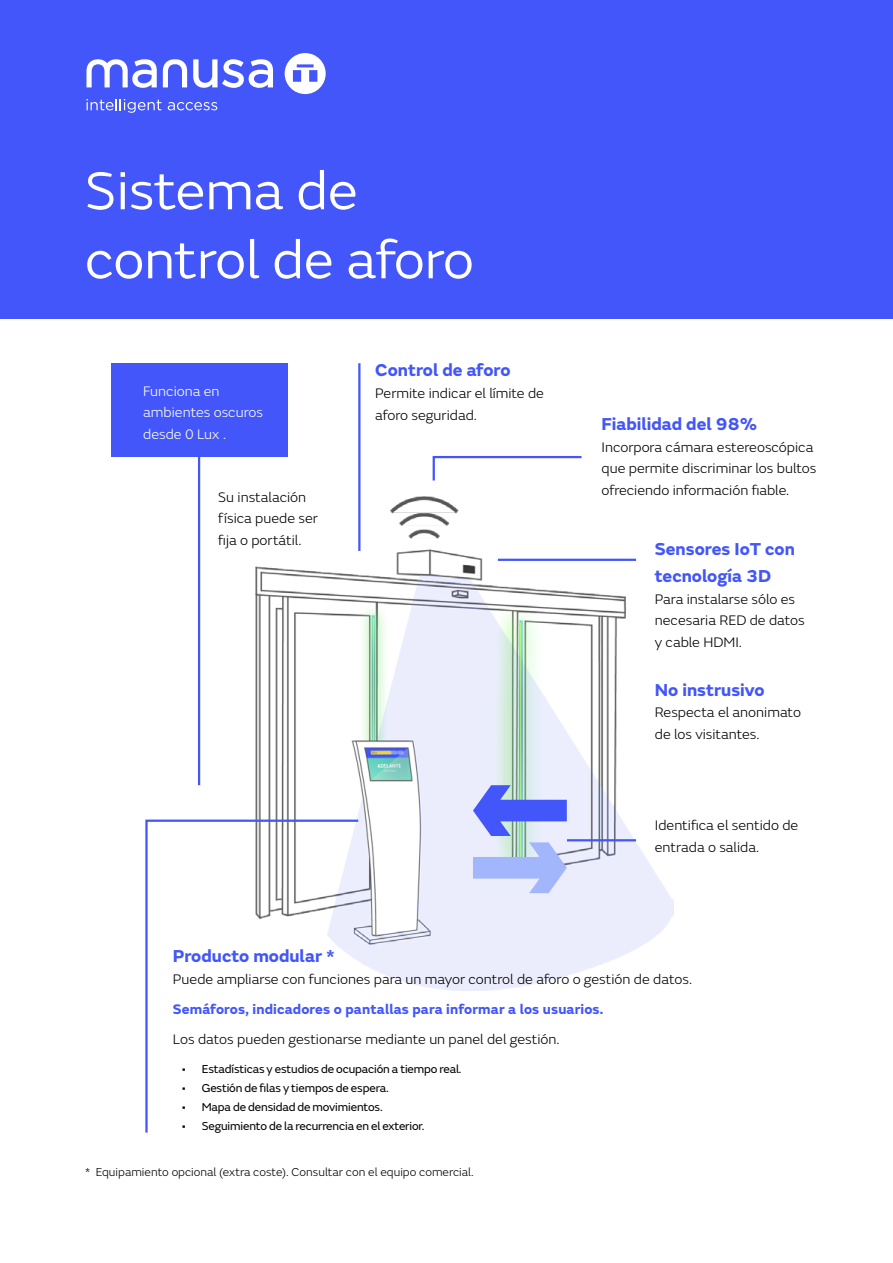
<style>
.page{position:relative;width:893px;height:1263px;background:#fff}
.page>*{position:absolute;margin:0;border:0;box-sizing:border-box;transform-origin:0 0}
.t1{font:55.5px/69px "FS Emeric Web";color:#fff}
.t2{font:700 18px/27px "FS Emeric";color:#4256f9}
.t3{font:300 14.4px/21.6px "FS Emeric";color:#000}
.t4{font:700 14.4px "FS Emeric";letter-spacing:.01em;color:#4256f9}
.t5{font:300 14.4px/21.6px "FS Emeric";color:#fff}
.t6{font:12px "FS Emeric";letter-spacing:-.01em;color:#000}
.t7{font:300 12px "FS Emeric";color:#000}
</style>
<div class="page">
<hr style="left:892px;top:1114px;width:1px;height:149px;background:#4256f9">
<div style="left:0;top:0;width:893px;height:318px;background:#4256f9"></div>
<svg style="left:86px;top:99px;width:75px;height:14px"></svg>
<svg style="left:168px;top:102px;width:49px;height:8px"></svg>
<svg style="left:193px;top:59px;width:80px;height:29px"></svg>
<svg style="left:163px;top:59px;width:24px;height:28px"></svg>
<svg style="left:86px;top:59px;width:71px;height:29px"></svg>
<svg style="left:285px;top:53px;width:41px;height:41px"></svg>
<img style="left:255px;top:496px;width:419px;height:494px">
<svg style="left:473px;top:842px;width:94px;height:51px;background:#bfcdf7"></svg>
<svg style="left:473px;top:785px;width:94px;height:51px;background:#899af1"></svg>
<div style="left:112px;top:363px;width:176px;height:93px;background:#4256f9"></div>
<hr style="left:358px;top:363px;width:2px;height:188px;background:#4256f9">
<hr style="left:498px;top:559px;width:138px;height:2px;background:#4256f9">
<hr style="left:198px;top:440px;width:2px;height:345px;background:#4256f9">
<svg style="left:145px;top:818px;width:215px;height:315px"></svg>
<hr style="left:567px;top:839px;width:69px;height:2px;background:#4256f9">
<svg style="left:432px;top:456px;width:150px;height:25px"></svg>
<h1 class="t1" style="left:85px;top:154px;width:390px">Sistema de control de aforo</h1>
<p class="t5" style="left:143px;top:380px;width:121px">Funciona en ambientes oscuros desde 0 Lux .</p>
<p class="t3" style="left:218px;top:485px;width:101px">Su instalación física puede ser fija o portátil.</p>
<p class="t2" style="left:375px;top:355px;width:137px">Control de aforo</p>
<p class="t3" style="left:375px;top:382px;width:170px">Permite indicar el límite de aforo seguridad.</p>
<p class="t2" style="left:601px;top:409px;width:157px">Fiabilidad del 98%</p>
<p class="t3" style="left:601px;top:435px;width:216px">Incorpora cámara estereoscópica que permite discriminar los bultos ofreciendo información fiable.</p>
<p class="t2" style="left:655px;top:534px;width:142px">Sensores IoT con tecnología 3D</p>
<p class="t3" style="left:655px;top:588px;width:151px">Para instalarse sólo es necesaria RED de datos y cable HDMI.</p>
<p class="t2" style="left:655px;top:675px;width:111px">No instrusivo</p>
<p class="t3" style="left:655px;top:701px;width:148px">Respecta el anonimato de los visitantes.</p>
<p class="t3" style="left:655px;top:814px;width:145px">Identifica el sentido de entrada o salida.</p>
<p class="t2" style="left:173px;top:941px;width:163px">Producto modular *</p>
<p class="t3" style="left:173px;top:968px;width:521px">Puede ampliarse con funciones para un mayor control de aforo o gestión de datos.</p>
<p class="t4" style="left:173px;top:998px;width:432px">Semáforos, indicadores o pantallas para informar a los usuarios.</p>
<p class="t3" style="left:173px;top:1028px;width:388px">Los datos pueden gestionarse mediante un panel del gestión.</p>
<p class="t6" style="left:182px;top:1061px;width:281px">• Estadísticas y estudios de ocupación a tiempo real.</p>
<p class="t6" style="left:182px;top:1080px;width:208px">• Gestión de filas y tiempos de espera.</p>
<p class="t6" style="left:182px;top:1099px;width:202px">• Mapa de densidad de movimientos.</p>
<p class="t6" style="left:182px;top:1118px;width:244px">• Seguimiento de la recurrencia en el exterior.</p>
<p class="t7" style="left:85px;top:1164px;width:390px">* Equipamiento opcional (extra coste). Consultar con el equipo comercial.</p>
</div>
